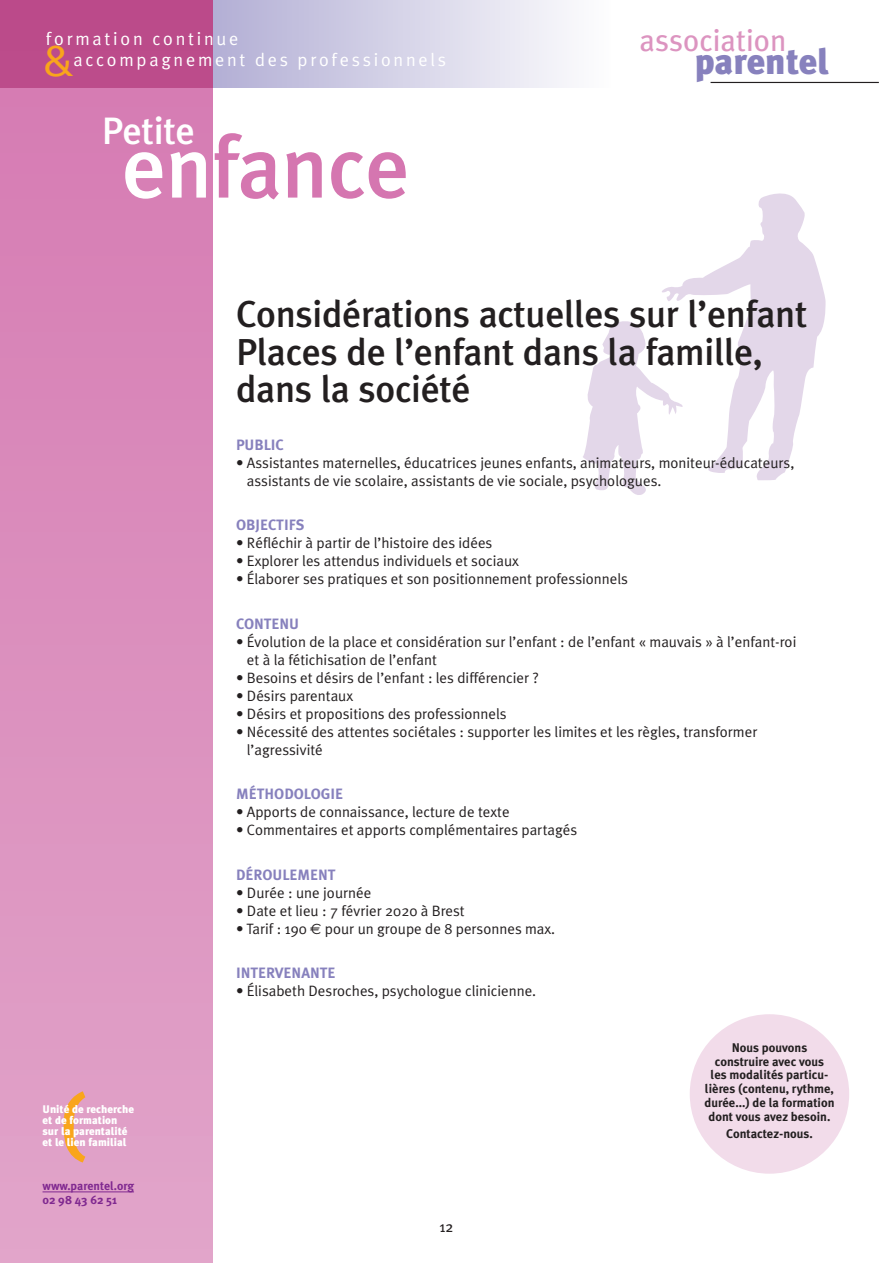
<style>
.page{position:relative;width:893px;height:1263px;background:#fff}
.page>*{position:absolute;margin:0;border:0;box-sizing:border-box;transform-origin:0 0}
.titreBase{font:500 87.6px "Meta Plus";letter-spacing:-.01em;color:#d576b0}
.Txt{font:46.5px "Meta Plus Normal";color:#f9a51b}
.titreBase-2{font:500 38.1px "Meta Plus";letter-spacing:-.01em;color:#fff}
.Titre{font:500 37.5px/37.5px "Meta Plus";letter-spacing:-.01em;color:#231f20}
.t1{font:900 36px "Meta Plus";color:#8781bd}
.t2{font:30.6px "Meta Plus";color:#dc94c0}
.Txt-2{font:18.3px/20.2px "Meta Plus Normal";letter-spacing:.15em;color:#fff}
.Txt-3{font:15px/18px "Meta Plus Normal";color:#231f20}
.Sous-titre{font:700 15px "Meta Plus";color:#8781bd}
.t3{font:15px "Meta Plus";color:#231f20}
.t4{font:700 12.6px/13.8px "Meta Plus";color:#231f20;text-align:center}
.t5{font:700 12px/13.5px "Meta Plus";color:#802990}
.Normal_e{font:900 10.95px/10.9px "Meta Plus";color:#fff}
.s1{color:#fff}
.s2{font-family:"Euro Sans"}
</style>
<div class="page">
<svg style="left:213px;top:0;width:351px;height:88px;background:#d3d1e6"></svg>
<div style="left:0;top:0;width:213px;height:1263px;background:linear-gradient(to bottom,#d579b1,#e1a5c9)"></div>
<div style="left:0;top:0;width:213px;height:88px;background:#bb4b8a"></div>
<svg style="left:662px;top:193px;width:163px;height:288px"></svg>
<svg style="left:583px;top:319px;width:102px;height:176px"></svg>
<hr style="left:43px;top:1191px;width:91px;height:1px;background:#802990">
<hr style="left:711px;top:82px;width:168px;height:1px;background:#231f20">
<svg style="left:64px;top:1091px;width:21px;height:71px"></svg>
<div style="left:690px;top:1014px;width:159px;height:160px;background:#f2dcea;border-radius:50%"></div>
<p class="Txt-2" style="left:73px;top:29px;width:374px;text-indent:-27px">formation continue<br>accompagnement des professionnels</p>
<p class="Txt" style="left:43px;top:33px;width:33px">&amp;</p>
<p class="titreBase-2" style="left:102px;top:108px;width:94px">Petite</p>
<p class="titreBase" style="left:122px;top:116px;width:289px"><span class="s1">en</span>fance</p>
<p class="t2" style="left:640px;top:22px;width:148px">association</p>
<p class="t1" style="left:695px;top:40px;width:136px">parentel</p>
<p class="Normal_e" style="left:43px;top:1104px;width:93px">Unité de recherche et de formation sur la parentalité et le lien familial</p>
<p class="t5" style="left:43px;top:1179px;width:93px">www.parentel.org<br>02 98 43 62 51</p>
<p class="Titre" style="left:236px;top:295px;width:573px">Considérations actuelles sur l’enfant<br>Places de l’enfant dans la famille, dans la société</p>
<p class="Sous-titre" style="left:236px;top:436px;width:49px">PUBLIC</p>
<p class="Txt-3" style="left:247px;top:453px;width:549px;text-indent:-11px">• Assistantes maternelles, éducatrices jeunes enfants, animateurs, moniteur-éducateurs, assistants de vie scolaire, assistants de vie sociale, psychologues.</p>
<p class="Sous-titre" style="left:236px;top:516px;width:70px">OBJECTIFS</p>
<p class="Txt-3" style="left:236px;top:534px;width:258px">• Réfléchir à partir de l’histoire des idées</p>
<p class="Txt-3" style="left:236px;top:552px;width:284px">• Explorer les attendus individuels et sociaux</p>
<p class="Txt-3" style="left:236px;top:570px;width:393px">• Élaborer ses pratiques et son positionnement professionnels</p>
<p class="Sous-titre" style="left:236px;top:615px;width:65px">CONTENU</p>
<p class="Txt-3" style="left:247px;top:632px;width:551px;text-indent:-11px">• Évolution de la place et considération sur l’enfant : de l’enfant « mauvais » à l’enfant-roi et à la fétichisation de l’enfant</p>
<p class="Txt-3" style="left:236px;top:668px;width:304px">• Besoins et désirs de l’enfant : les différencier ?</p>
<p class="Txt-3" style="left:236px;top:686px;width:119px">• Désirs parentaux</p>
<p class="Txt-3" style="left:236px;top:704px;width:272px">• Désirs et propositions des professionnels</p>
<p class="Txt-3" style="left:247px;top:722px;width:512px;text-indent:-11px">• Nécessité des attentes sociétales : supporter les limites et les règles, transformer l’agressivité</p>
<p class="Sous-titre" style="left:236px;top:785px;width:109px">MÉTHODOLOGIE</p>
<p class="Txt-3" style="left:236px;top:803px;width:275px">• Apports de connaissance, lecture de texte</p>
<p class="Txt-3" style="left:236px;top:821px;width:343px">• Commentaires et apports complémentaires partagés</p>
<p class="Sous-titre" style="left:236px;top:866px;width:101px">DÉROULEMENT</p>
<p class="Txt-3" style="left:236px;top:883px;width:137px">• Durée : une journée</p>
<p class="Txt-3" style="left:236px;top:901px;width:230px">• Date et lieu : 7 février 2020 à Brest</p>
<p class="Txt-3" style="left:236px;top:919px;width:321px">• Tarif : 190 <span class="s2">€</span> pour un groupe de 8 personnes max.</p>
<p class="Sous-titre" style="left:236px;top:964px;width:101px">INTERVENANTE</p>
<p class="Txt-3" style="left:236px;top:982px;width:302px">• Élisabeth Desroches, psychologue clinicienne.</p>
<p class="t3" style="left:440px;top:1218px;width:15px">12</p>
<p class="t4" style="left:704px;top:1040px;width:132px">Nous pouvons construire avec vous<br>les modalités particu&shy;lières (contenu, rythme, durée...) de la formation dont vous avez besoin.</p>
<p class="t4" style="left:726px;top:1127px;width:88px">Contactez-nous.</p>
</div>
